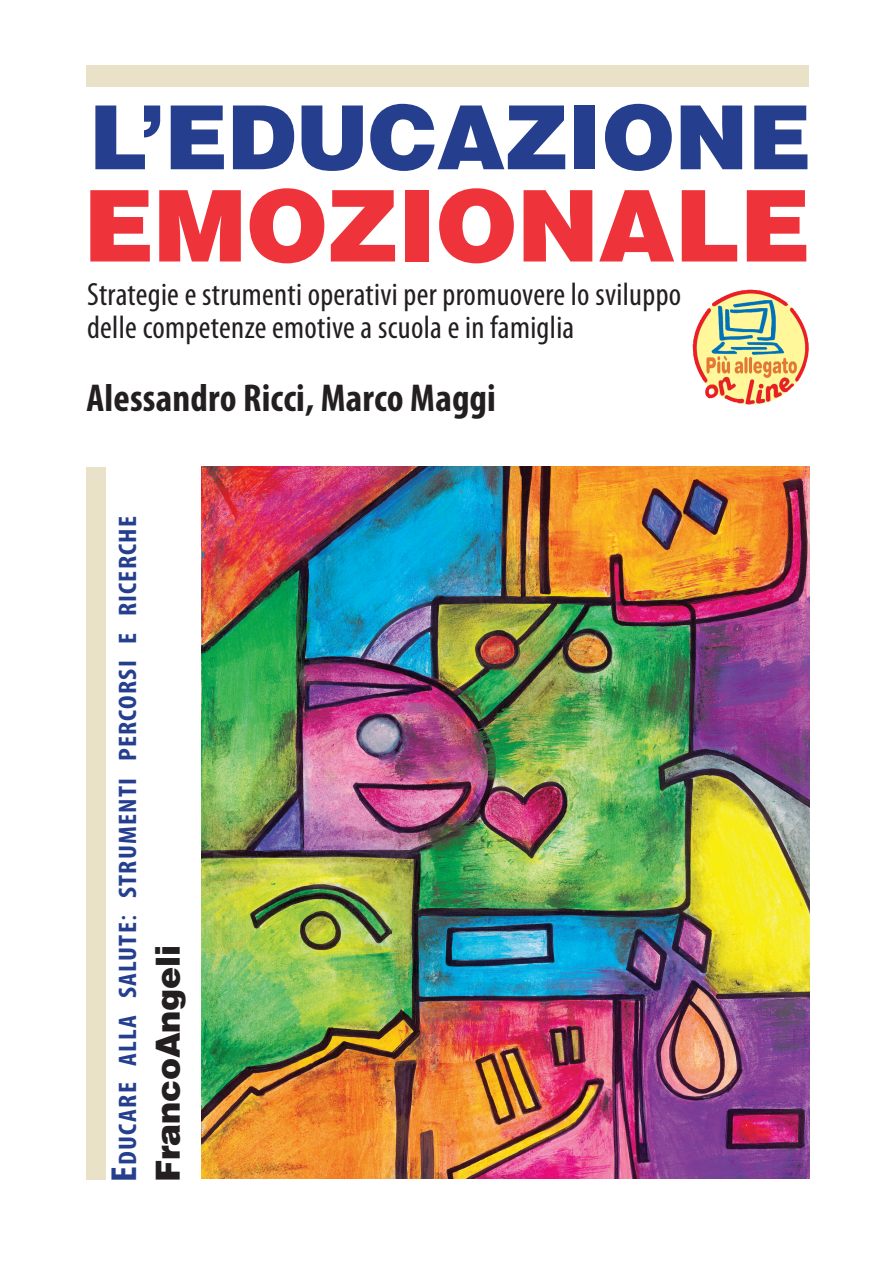
<style>
.page{position:relative;width:894px;height:1266px;background:#fff}
.page>*{position:absolute;margin:0;border:0;box-sizing:border-box;transform-origin:0 0}
.t1{font:900 99px "Helvetica LT Std";letter-spacing:-.01em;color:#ee343a}
.t2{font:900 88.5px "Helvetica LT Std";letter-spacing:-.01em;color:#253f8e}
.t3{font:700 condensed 39px "Myriad Pro";letter-spacing:.005em;color:#231f20}
.t4{font:900 33.15px "Helvetica LT Std";letter-spacing:-.01em;color:#231f20}
.t5{font:condensed 32.25px/33px "Myriad Pro";letter-spacing:.01em;color:#231f20}
.t6{font:700 condensed 25.5px "Myriad Pro";letter-spacing:.045em;color:#253f8e;scale:1.1 1}
.s1{font-size:36.3px}
.s2{font-weight:400;font-size:30px}
</style>
<div class="page">
<img style="left:201px;top:466px;width:608px;height:712px">
<div style="left:86px;top:65px;width:723px;height:21px;background:#eae2c8"></div>
<div style="left:86px;top:467px;width:20px;height:712px;background:#eae2c8"></div>
<img style="left:692px;top:290px;width:117px;height:115px">
<h2 class="t2" style="left:89px;top:87px;width:724px">L’EDUCAZIONE</h2>
<h1 class="t1" style="left:83px;top:169px;width:729px">EMOZIONALE</h1>
<p class="t5" style="left:87px;top:281px;width:596px">Strategie e strumenti operativi per promuovere lo sviluppo delle competenze emotive a scuola e in famiglia</p>
<p class="t3" style="left:86px;top:384px;width:411px">Alessandro Ricci, Marco Maggi</p>
<p class="t6" style="left:113px;top:1181px;width:607px;rotate:-90deg"><span class="s1">E</span>DUCARE ALLA SALUTE<span class="s2">:</span> STRUMENTI PERCORSI E RICERCHE</p>
<p class="t4" style="left:149px;top:1181px;width:238px;rotate:-90deg">FrancoAngeli</p>
</div>
